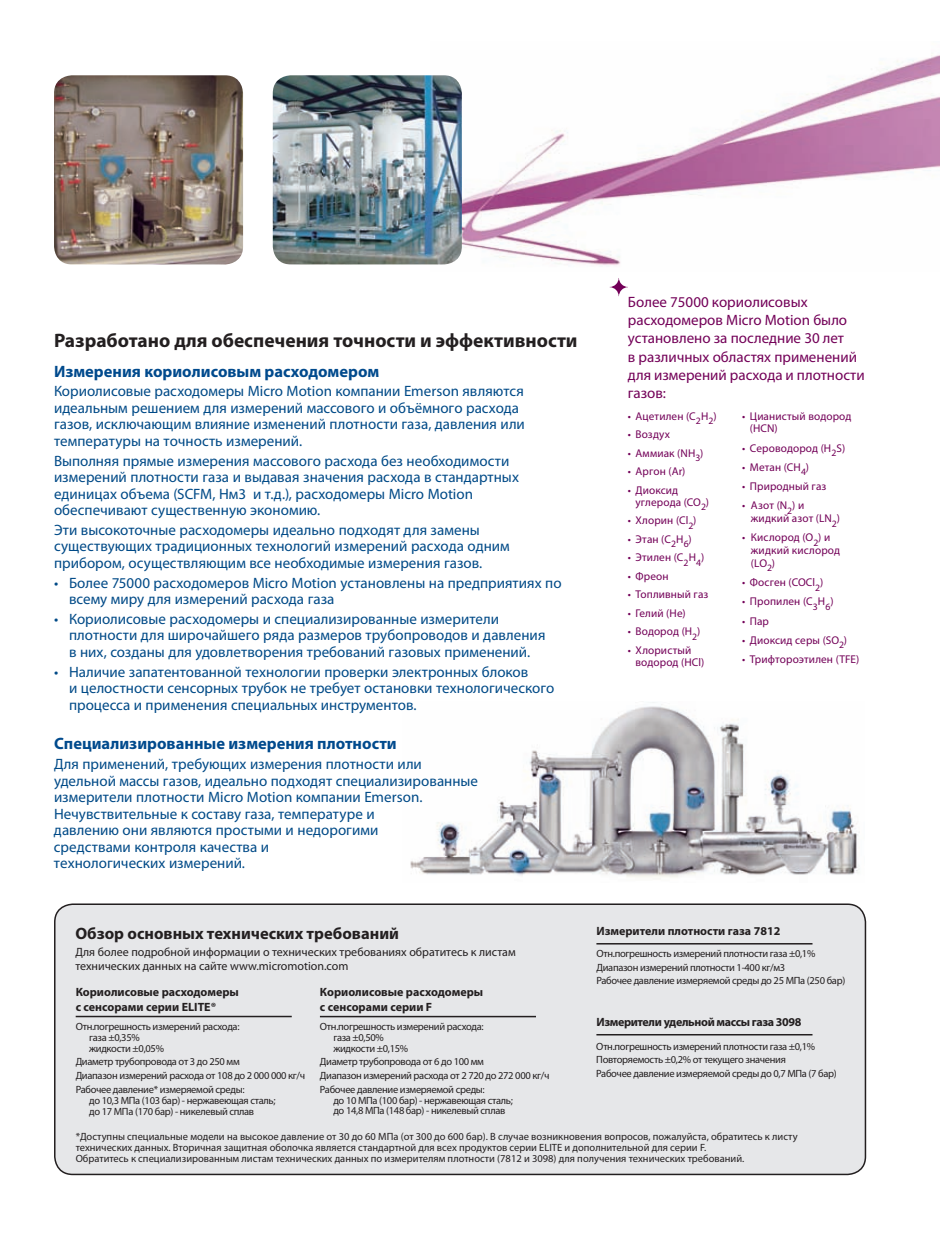
<style>
.page{position:relative;width:940px;height:1234px;background:#fff}
.page>*{position:absolute;margin:0;border:0;box-sizing:border-box;transform-origin:0 0}
.t1{font:700 19.5px "Myriad Pro";color:#231f20}
.t2{font:700 16.5px "Myriad Pro";color:#004a8d}
.t3{font:700 16.5px "Myriad Pro";color:#231f20}
.t4{font:15px/16.5px "Myriad Pro";color:#004a87}
.t5{font:15px/18px "Myriad Pro";color:#730058}
.t6{font:12px/14.4px "Myriad Pro";color:#231f20}
.t7{font:700 12px/14.4px "Myriad Pro";color:#231f20}
.t8{font:700 12px "Myriad Pro";letter-spacing:-.03em;color:#231f20}
.t9{font:11.25px/12.8px "Myriad Pro";letter-spacing:.01em;color:#730058}
.t10{font:10.5px/13.6px "Myriad Pro";letter-spacing:-.03em;color:#231f20}
.t11{font:10.5px/11.1px "Myriad Pro";color:#231f20}
</style>
<div class="page">
<img style="left:430px;top:55px;width:510px;height:211px">
<img style="left:54px;top:75px;width:189px;height:189px">
<svg style="left:610px;top:278px;width:18px;height:18px"></svg>
<img style="left:273px;top:75px;width:189px;height:189px">
<div style="left:55px;top:904px;width:810px;height:270px;background:#e6e7e9;border-radius:18px"></div>
<div style="left:54px;top:903px;width:812px;height:271px;border:2px solid #231f20;border-radius:18px"></div>
<hr style="left:76px;top:1015px;width:216px;height:2px;background:#231f20">
<hr style="left:320px;top:1015px;width:216px;height:2px;background:#231f20">
<hr style="left:596px;top:942px;width:216px;height:2px;background:#231f20">
<img style="left:410px;top:702px;width:450px;height:177px">
<hr style="left:596px;top:1033px;width:216px;height:2px;background:#231f20">
<h1 class="t1" style="left:54px;top:329px;width:525px">Разработано для обеспечения точности и эффективности</h1>
<p class="t2" style="left:54px;top:362px;width:327px">Измерения кориолисовым расходомером</p>
<p class="t4" style="left:54px;top:383px;width:472px">Кориолисовые расходомеры Micro Motion компании Emerson являются идеальным решением для измерений массового и объёмного расхода газов, исключающим влияние изменений плотности газа, давления или температуры на точность измерений.</p>
<p class="t4" style="left:54px;top:452px;width:466px">Выполняя прямые измерения массового расхода без необходимости измерений плотности газа и выдавая значения расхода в стандартных единицах объема (SCFM, Нм3 и т.д.), расходомеры Micro Motion обеспечивают существенную экономию.</p>
<p class="t4" style="left:54px;top:522px;width:457px">Эти высокоточные расходомеры идеально подходят для замены существующих традиционных технологий измерений расхода одним прибором, осуществляющим все необходимые измерения газов.</p>
<p class="t4" style="left:69px;top:574px;width:494px;text-indent:-15px">• Более 75000 расходомеров Micro Motion установлены на предприятиях по всему миру для измерений расхода газа</p>
<p class="t4" style="left:69px;top:611px;width:478px;text-indent:-15px">• Кориолисовые расходомеры и специализированные измерители плотности для широчайшего ряда размеров трубопроводов и давления в них, созданы для удовлетворения требований газовых применений.</p>
<p class="t4" style="left:69px;top:663px;width:487px;text-indent:-15px">• Наличие запатентованной технологии проверки электронных блоков<br>и целостности сенсорных трубок не требует остановки технологического процесса и применения специальных инструментов.</p>
<p class="t2" style="left:54px;top:734px;width:344px">Специализированные измерения плотности</p>
<p class="t4" style="left:54px;top:756px;width:425px">Для применений, требующих измерения плотности или удельной массы газов, идеально подходят специализированные измерители плотности Micro Motion компании Emerson.<br>Нечувствительные к составу газа, температуре и<br>давлению они являются простыми и недорогими<br>средствами контроля качества и<br>технологических измерений.</p>
<p class="t5" style="left:628px;top:294px;width:238px">Более 75000 кориолисовых расходомеров Micro Motion было установлено за последние 30 лет<br>в различных областях применений для измерений расхода и плотности газов:</p>
<p class="t9" style="left:628px;top:409px;width:90px">• Ацетилен (C<sub>2</sub>H<sub>2</sub>)</p>
<p class="t9" style="left:628px;top:428px;width:44px">• Воздух</p>
<p class="t9" style="left:628px;top:446px;width:77px">• Аммиак (NH<sub>3</sub>)</p>
<p class="t9" style="left:628px;top:465px;width:59px">• Аргон (Ar)</p>
<p class="t9" style="left:635px;top:484px;width:75px;line-height:12px;text-indent:-8px">• Диоксид углерода (CO<sub>2</sub>)</p>
<p class="t9" style="left:628px;top:514px;width:70px">• Хлорин (Cl<sub>2</sub>)</p>
<p class="t9" style="left:628px;top:532px;width:65px">• Этан (C<sub>2</sub>H<sub>6</sub>)</p>
<p class="t9" style="left:628px;top:551px;width:78px">• Этилен (C<sub>2</sub>H<sub>4</sub>)</p>
<p class="t9" style="left:628px;top:569px;width:42px">• Фреон</p>
<p class="t9" style="left:628px;top:588px;width:82px">• Топливный газ</p>
<p class="t9" style="left:628px;top:606px;width:59px">• Гелий (He)</p>
<p class="t9" style="left:628px;top:625px;width:74px">• Водород (H<sub>2</sub>)</p>
<p class="t9" style="left:635px;top:644px;width:70px;line-height:12px;text-indent:-8px">• Хлористый водород (HCl)</p>
<p class="t9" style="left:750px;top:409px;width:103px;text-indent:-8px">• Цианистый водород (HCN)</p>
<p class="t9" style="left:742px;top:441px;width:104px">• Сероводород (H<sub>2</sub>S)</p>
<p class="t9" style="left:742px;top:461px;width:68px">• Метан (CH<sub>4</sub>)</p>
<p class="t9" style="left:742px;top:480px;width:86px">• Природный газ</p>
<p class="t9" style="left:751px;top:499px;width:91px;text-indent:-9px">• Азот (N<sub>2</sub>) и жидкий азот (LN<sub>2</sub>)</p>
<p class="t9" style="left:751px;top:531px;width:91px;text-indent:-9px">• Кислород (O<sub>2</sub>) и жидкий кислород (LO<sub>2</sub>)</p>
<p class="t9" style="left:742px;top:576px;width:82px">• Фосген (COCl<sub>2</sub>)</p>
<p class="t9" style="left:742px;top:595px;width:93px">• Пропилен (C<sub>3</sub>H<sub>6</sub>)</p>
<p class="t9" style="left:742px;top:614px;width:28px">• Пар</p>
<p class="t9" style="left:742px;top:634px;width:106px">• Диоксид серы (SO<sub>2</sub>)</p>
<p class="t9" style="left:742px;top:653px;width:119px">• Трифтороэтилен (TFE)</p>
<p class="t3" style="left:75px;top:923px;width:325px">Обзор основных технических требований</p>
<p class="t6" style="left:75px;top:944px;width:442px">Для более подробной информации о технических требованиях обратитесь к листам технических данных на сайте www.micromotion.com</p>
<p class="t7" style="left:76px;top:984px;width:165px">Кориолисовые расходомеры с сенсорами серии ELITE®</p>
<p class="t10" style="left:89px;top:1020px;width:152px;line-height:10.9px;text-indent:-14px">Отн.погрешность измерений расхода: газа ±0,35%<br>жидкости ±0,05%</p>
<p class="t10" style="left:76px;top:1054px;width:231px">Диаметр трубопровода от 3 до 250 мм<br>Диапазон измерений расхода от 108 до 2 000 000 кг/ч<br>Рабочее давление* измеряемой среды:</p>
<p class="t10" style="left:89px;top:1094px;width:188px;line-height:10.9px">до 10,3 МПа (103 бар) - нержавеющая сталь; до 17 МПа (170 бар) - никелевый сплав</p>
<p class="t7" style="left:596px;top:924px;width:185px">Измерители плотности газа 7812</p>
<p class="t10" style="left:596px;top:946px;width:250px">Отн.погрешность измерений плотности газа ±0,1%<br>Диапазон измерений плотности 1-400 кг/м3<br>Рабочее давление измеряемой среды до 25 МПа (250 бар)</p>
<p class="t7" style="left:320px;top:984px;width:165px">Кориолисовые расходомеры с сенсорами серии F</p>
<p class="t10" style="left:320px;top:1019px;width:165px">Отн.погрешность измерений расхода:</p>
<p class="t8" style="left:596px;top:1015px;width:206px">Измерители удельной массы газа 3098</p>
<p class="t10" style="left:333px;top:1031px;width:76px;line-height:10.9px">газа ±0,50% жидкости ±0,15%</p>
<p class="t10" style="left:320px;top:1054px;width:231px">Диаметр трубопровода от 6 до 100 мм<br>Диапазон измерений расхода от 2 720 до 272 000 кг/ч<br>Рабочее давление измеряемой среды:</p>
<p class="t10" style="left:333px;top:1094px;width:181px;line-height:10.9px">до 10 МПа (100 бар) - нержавеющая сталь; до 14,8 МПа (148 бар) - никелевый сплав</p>
<p class="t10" style="left:596px;top:1039px;width:242px">Отн.погрешность измерений плотности газа ±0,1%<br>Повторяемость ±0,2% от текущего значения<br>Рабочее давление измеряемой среды до 0,7 МПа (7 бар)</p>
<p class="t11" style="left:76px;top:1131px;width:723px">*Доступны специальные модели на высокое давление от 30 до 60 МПа (от 300 до 600 бар). В случае возникновения вопросов, пожалуйста, обратитесь к листу технических данных. Вторичная защитная оболочка является стандартной для всех продуктов серии ELITE и дополнительной для серии F.<br>Обратитесь к специализированным листам технических данных по измерителям плотности (7812 и 3098) для получения технических требований.</p>
</div>
